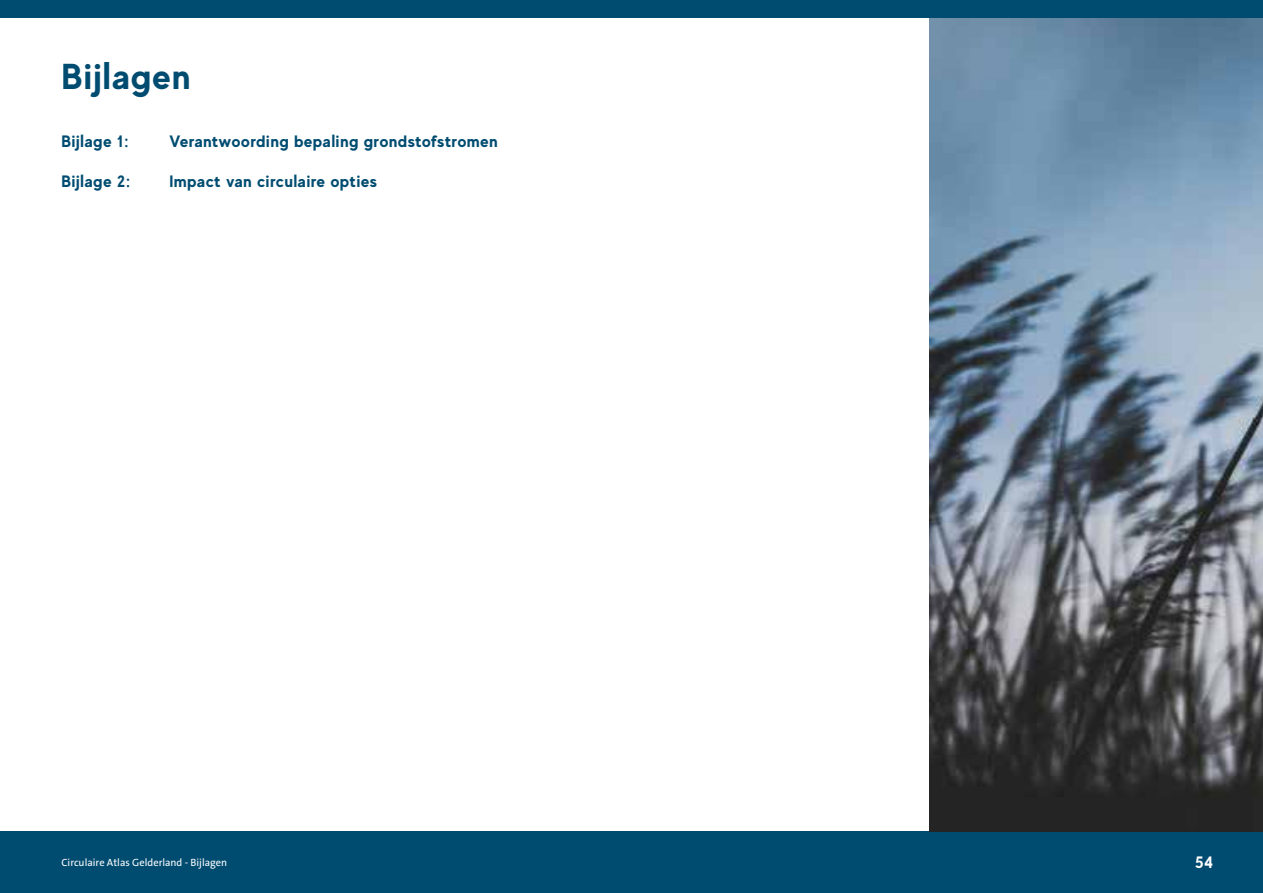
<style>
.page{position:relative;width:1263px;height:893px;background:#fff}
.page>*{position:absolute;margin:0;border:0;box-sizing:border-box;transform-origin:0 0}
.H1_Hoofdstuktitel{font:700 36px "MADE Evolve Sans";letter-spacing:.04em;color:#004c71}
.H2_Subkop{font:700 16.5px "MADE Evolve Sans";letter-spacing:.04em;color:#004c71}
.t1{font:700 16.5px "MADE Evolve Sans";color:#fff}
.t2{font:10.5px "The Sans B5 Plain";color:#fff}
</style>
<div class="page">
<div style="left:0;top:0;width:1263px;height:18px;background:#004c71"></div>
<div style="left:0;top:831px;width:1263px;height:62px;background:#004c71"></div>
<img style="left:930px;top:18px;width:333px;height:813px">
<p class="H1_Hoofdstuktitel" style="left:62px;top:53px;width:131px">Bijlagen</p>
<p class="H2_Subkop" style="left:62px;top:131px;width:69px">Bijlage 1:</p>
<p class="H2_Subkop" style="left:169px;top:131px;width:330px">Verantwoording bepaling grondstofstromen</p>
<p class="H2_Subkop" style="left:62px;top:171px;width:71px">Bijlage 2:</p>
<p class="H2_Subkop" style="left:170px;top:171px;width:209px">Impact van circulaire opties</p>
<p class="t2" style="left:62px;top:857px;width:167px">Circulaire Atlas Gelderland - Bijlagen</p>
<p class="t1" style="left:1195px;top:852px;width:20px">54</p>
</div>
